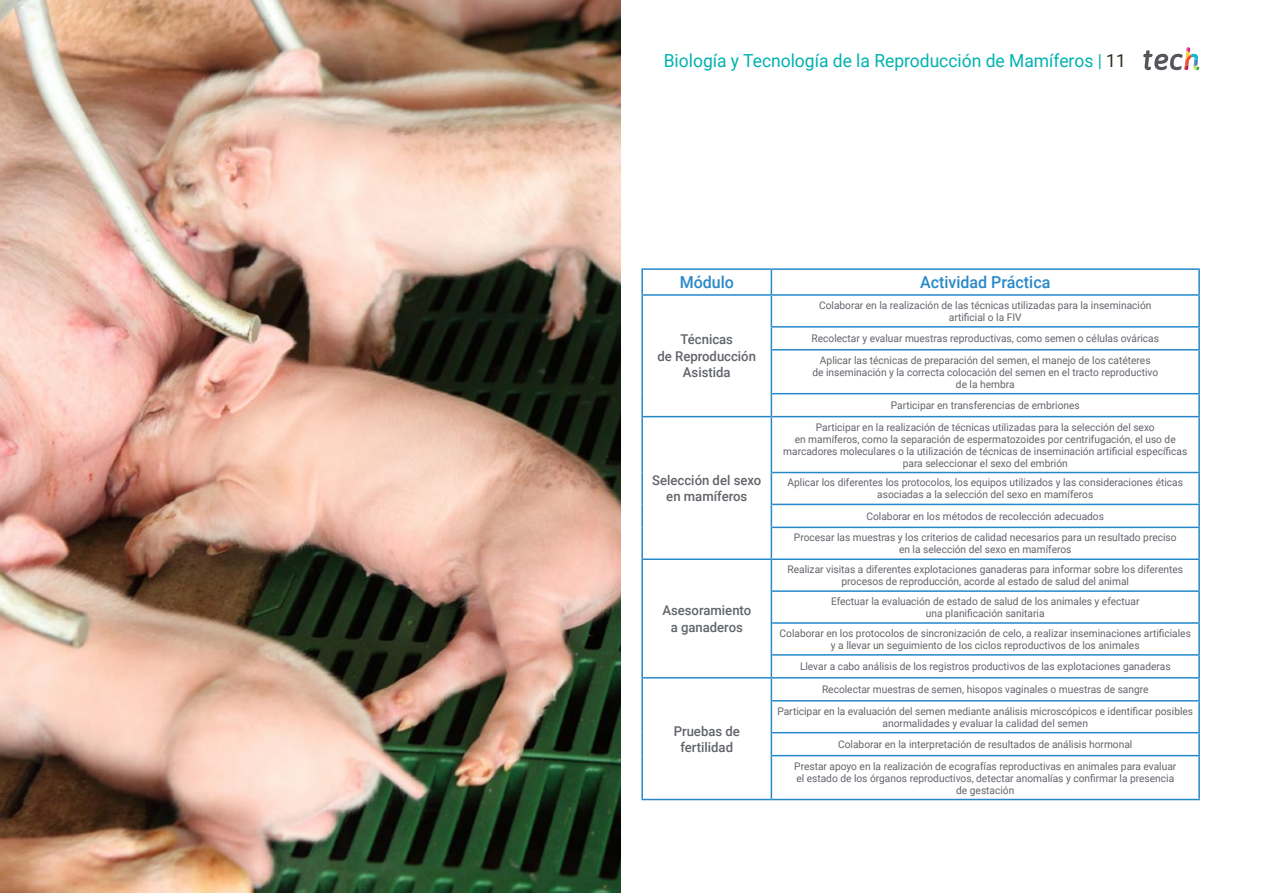
<style>
.page{position:relative;width:1263px;height:893px;background:#fff}
.page>*{position:absolute;margin:0;border:0;box-sizing:border-box;transform-origin:0 0}
.t1{font:18px "Roboto";color:#00b2af}
.t2{font:500 16.5px "Roboto";color:#2988c9}
.t3{font:500 13.5px/16.5px "Roboto";color:#61646a;text-align:center}
.t4{font:10.5px/12px "Roboto";color:#61646a;text-align:center}
.s1{color:#312e20}
</style>
<div class="page">
<svg style="left:1143px;top:47px;width:56px;height:24px"></svg>
<hr style="left:641px;top:799px;width:130px;height:1px;background:#2488c9">
<svg style="left:771px;top:328px;width:1px;height:22px"></svg>
<hr style="left:771px;top:350px;width:1px;height:44px;background:#2988c9">
<svg style="left:771px;top:394px;width:1px;height:22px"></svg>
<hr style="left:771px;top:417px;width:1px;height:55px;background:#2988c9">
<hr style="left:771px;top:472px;width:1px;height:32px;background:#2988c9">
<svg style="left:771px;top:504px;width:1px;height:23px"></svg>
<hr style="left:771px;top:527px;width:1px;height:31px;background:#2988c9">
<hr style="left:771px;top:560px;width:1px;height:31px;background:#2988c9">
<hr style="left:771px;top:591px;width:1px;height:32px;background:#2988c9">
<hr style="left:771px;top:623px;width:1px;height:32px;background:#2988c9">
<svg style="left:771px;top:655px;width:1px;height:46px"></svg>
<hr style="left:771px;top:701px;width:1px;height:32px;background:#2988c9">
<svg style="left:771px;top:733px;width:1px;height:23px"></svg>
<hr style="left:771px;top:756px;width:1px;height:43px;background:#2988c9">
<hr style="left:771px;top:296px;width:1px;height:30px;background:#2988c9">
<hr style="left:641px;top:268px;width:130px;height:2px;background:#2488c9">
<hr style="left:641px;top:270px;width:2px;height:24px;background:#2488c9">
<hr style="left:771px;top:268px;width:429px;height:2px;background:#2488c9">
<svg style="left:771px;top:270px;width:1px;height:24px"></svg>
<hr style="left:1198px;top:270px;width:2px;height:24px;background:#2488c9">
<hr style="left:641px;top:294px;width:130px;height:2px;background:#2488c9">
<hr style="left:641px;top:296px;width:2px;height:31px;background:#2488c9">
<hr style="left:641px;top:327px;width:2px;height:23px;background:#2488c9">
<hr style="left:641px;top:350px;width:2px;height:44px;background:#2488c9">
<hr style="left:641px;top:394px;width:2px;height:22px;background:#2488c9">
<hr style="left:771px;top:294px;width:429px;height:2px;background:#2488c9">
<hr style="left:1198px;top:296px;width:2px;height:30px;background:#2488c9">
<hr style="left:641px;top:416px;width:130px;height:1px;background:#2488c9">
<hr style="left:641px;top:417px;width:2px;height:55px;background:#2488c9">
<hr style="left:641px;top:472px;width:2px;height:32px;background:#2488c9">
<hr style="left:641px;top:504px;width:2px;height:23px;background:#2488c9">
<hr style="left:641px;top:527px;width:2px;height:31px;background:#2488c9">
<hr style="left:641px;top:558px;width:130px;height:2px;background:#2488c9">
<hr style="left:641px;top:560px;width:2px;height:31px;background:#2488c9">
<hr style="left:641px;top:591px;width:2px;height:32px;background:#2488c9">
<hr style="left:641px;top:623px;width:2px;height:32px;background:#2488c9">
<hr style="left:641px;top:655px;width:2px;height:22px;background:#2488c9">
<hr style="left:641px;top:677px;width:130px;height:2px;background:#2488c9">
<hr style="left:641px;top:679px;width:2px;height:22px;background:#2488c9">
<hr style="left:641px;top:701px;width:2px;height:32px;background:#2488c9">
<hr style="left:641px;top:733px;width:2px;height:23px;background:#2488c9">
<hr style="left:641px;top:756px;width:2px;height:43px;background:#2488c9">
<hr style="left:771px;top:326px;width:429px;height:2px;background:#2488c9">
<hr style="left:1198px;top:328px;width:2px;height:21px;background:#2488c9">
<hr style="left:772px;top:349px;width:428px;height:2px;background:#2488c9">
<hr style="left:1198px;top:351px;width:2px;height:42px;background:#2488c9">
<hr style="left:772px;top:393px;width:428px;height:1px;background:#2488c9">
<hr style="left:1198px;top:394px;width:2px;height:22px;background:#2488c9">
<hr style="left:771px;top:416px;width:429px;height:1px;background:#2488c9">
<hr style="left:1198px;top:417px;width:2px;height:55px;background:#2488c9">
<hr style="left:772px;top:472px;width:428px;height:1px;background:#2488c9">
<hr style="left:1198px;top:473px;width:2px;height:31px;background:#2488c9">
<hr style="left:772px;top:504px;width:428px;height:1px;background:#2488c9">
<hr style="left:1198px;top:505px;width:2px;height:22px;background:#2488c9">
<hr style="left:772px;top:527px;width:428px;height:1px;background:#2488c9">
<hr style="left:1198px;top:528px;width:2px;height:30px;background:#2488c9">
<hr style="left:771px;top:558px;width:429px;height:2px;background:#2488c9">
<hr style="left:1198px;top:560px;width:2px;height:30px;background:#2488c9">
<hr style="left:772px;top:590px;width:428px;height:2px;background:#2488c9">
<hr style="left:1198px;top:592px;width:2px;height:30px;background:#2488c9">
<hr style="left:772px;top:622px;width:428px;height:2px;background:#2488c9">
<hr style="left:1198px;top:624px;width:2px;height:30px;background:#2488c9">
<hr style="left:772px;top:654px;width:428px;height:2px;background:#2488c9">
<hr style="left:1198px;top:656px;width:2px;height:21px;background:#2488c9">
<hr style="left:771px;top:677px;width:429px;height:2px;background:#2488c9">
<hr style="left:1198px;top:679px;width:2px;height:21px;background:#2488c9">
<hr style="left:772px;top:700px;width:428px;height:1px;background:#2488c9">
<hr style="left:1198px;top:701px;width:2px;height:31px;background:#2488c9">
<hr style="left:772px;top:732px;width:428px;height:1px;background:#2488c9">
<hr style="left:1198px;top:733px;width:2px;height:22px;background:#2488c9">
<hr style="left:772px;top:755px;width:428px;height:1px;background:#2488c9">
<hr style="left:1198px;top:756px;width:2px;height:43px;background:#2488c9">
<hr style="left:771px;top:799px;width:429px;height:1px;background:#2488c9">
<img style="left:0;top:0;width:621px;height:893px">
<h1 class="t1" style="left:664px;top:48px;width:464px">Biología y Tecnología de la Reproducción de Mamíferos | <span class="s1">11</span></h1>
<h2 class="t2" style="left:680px;top:270px;width:56px">Módulo</h2>
<h2 class="t2" style="left:920px;top:270px;width:132px">Actividad Práctica</h2>
<p class="t3" style="left:657px;top:331px;width:100px">Técnicas<br>de Reproducción<br>Asistida</p>
<p class="t3" style="left:652px;top:471px;width:110px">Selección del sexo en mamíferos</p>
<p class="t3" style="left:662px;top:602px;width:90px">Asesoramiento a ganaderos</p>
<p class="t3" style="left:674px;top:722px;width:68px">Pruebas de fertilidad</p>
<p class="t4" style="left:819px;top:299px;width:334px">Colaborar en la realización de las técnicas utilizadas para la inseminación artificial o la FIV</p>
<p class="t4" style="left:811px;top:327px;width:349px;line-height:21.5px">Recolectar y evaluar muestras reproductivas, como semen o células ováricas<br>Aplicar las técnicas de preparación del semen, el manejo de los catéteres</p>
<p class="t4" style="left:812px;top:366px;width:347px">de inseminación y la correcta colocación del semen en el tracto reproductivo de la hembra</p>
<p class="t4" style="left:891px;top:399px;width:190px">Participar en transferencias de embriones</p>
<p class="t4" style="left:783px;top:420px;width:406px">Participar en la realización de técnicas utilizadas para la selección del sexo<br>en mamíferos, como la separación de espermatozoides por centrifugación, el uso de marcadores moleculares o la utilización de técnicas de inseminación artificial específicas para seleccionar el sexo del embrión</p>
<p class="t4" style="left:787px;top:476px;width:397px">Aplicar los diferentes los protocolos, los equipos utilizados y las consideraciones éticas asociadas a la selección del sexo en mamíferos</p>
<p class="t4" style="left:794px;top:505px;width:384px;line-height:21.5px">Colaborar en los métodos de recolección adecuados<br>Procesar las muestras y los criterios de calidad necesarios para un resultado preciso</p>
<p class="t4" style="left:899px;top:543px;width:174px">en la selección del sexo en mamíferos</p>
<p class="t4" style="left:787px;top:563px;width:397px">Realizar visitas a diferentes explotaciones ganaderas para informar sobre los diferentes procesos de reproducción, acorde al estado de salud del animal</p>
<p class="t4" style="left:831px;top:595px;width:310px">Efectuar la evaluación de estado de salud de los animales y efectuar una planificación sanitaria</p>
<p class="t4" style="left:780px;top:627px;width:413px">Colaborar en los protocolos de sincronización de celo, a realizar inseminaciones artificiales y a llevar un seguimiento de los ciclos reproductivos de los animales</p>
<p class="t4" style="left:800px;top:660px;width:372px">Llevar a cabo análisis de los registros productivos de las explotaciones ganaderas</p>
<p class="t4" style="left:777px;top:678px;width:417px;line-height:21.5px">Recolectar muestras de semen, hisopos vaginales o muestras de sangre<br>Participar en la evaluación del semen mediante análisis microscópicos e identificar posibles</p>
<p class="t4" style="left:794px;top:712px;width:384px;line-height:21.5px">anormalidades y evaluar la calidad del semen<br>Colaborar en la interpretación de resultados de análisis hormonal<br>Prestar apoyo en la realización de ecografías reproductivas en animales para evaluar</p>
<p class="t4" style="left:796px;top:771px;width:379px">el estado de los órganos reproductivos, detectar anomalías y confirmar la presencia de gestación</p>
</div>
